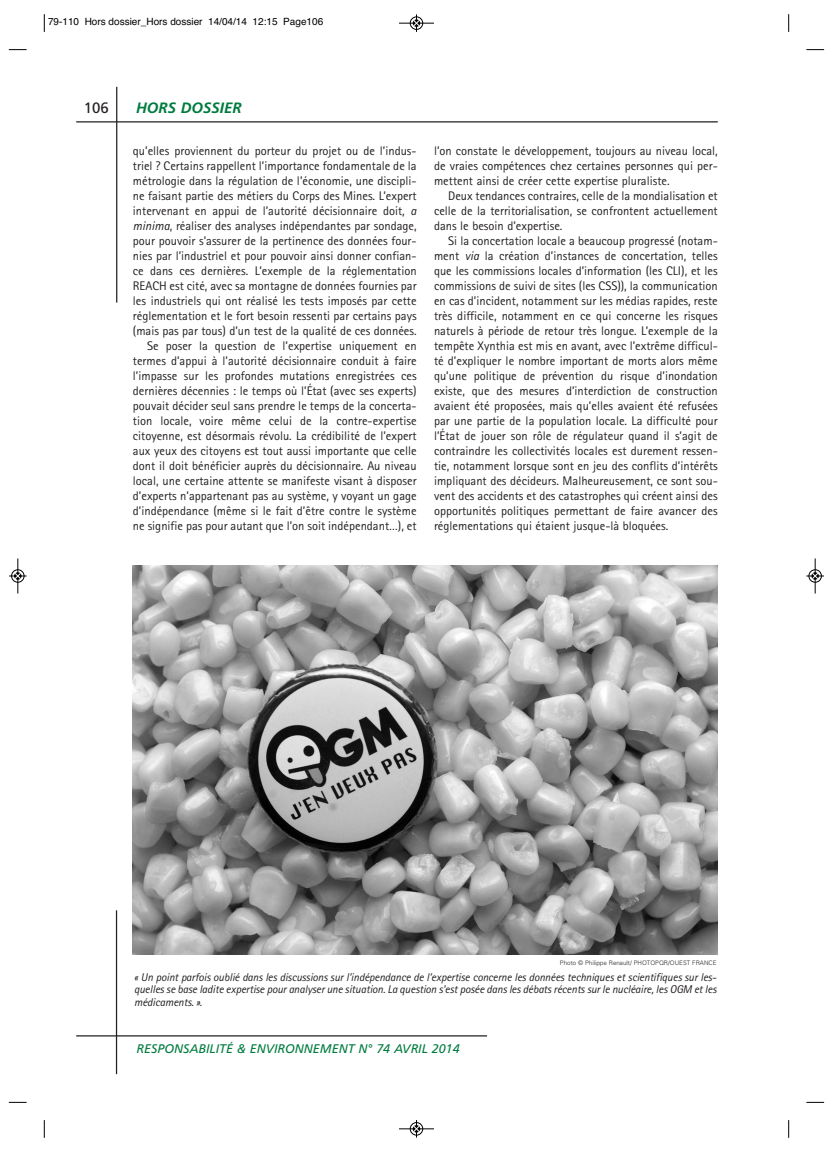
<style>
.page{position:relative;width:833px;height:1152px;background:#fff}
.page>*{position:absolute;margin:0;border:0;box-sizing:border-box;transform-origin:0 0}
.t1{font:italic 700 15px "Frutiger";color:#017c3f}
.t2{font:15px "Frutiger";color:#231f20}
.t3{font:12.5px/15px "Rotis Sans Serif";color:#231f20;text-align:justify}
.t4{font:italic 12.5px "Frutiger";color:#017c3f}
.t5{font:italic 11.25px/12.5px "Rotis Sans Serif";letter-spacing:-.01em;color:#231f20;text-align:justify}
.t6{font:10px "Helvetica";color:#000}
.t7{font:300 6.25px "Univers";color:#231f20}
.s1{font-style:italic}
</style>
<div class="page">
<hr style="left:76px;top:121px;width:642px;height:1px;background:#231f20">
<hr style="left:116px;top:87px;width:1px;height:216px;background:#231f20">
<hr style="left:116px;top:910px;width:1px;height:164px;background:#231f20">
<hr style="left:76px;top:1035px;width:411px;height:1px;background:#231f20">
<img style="left:133px;top:565px;width:585px;height:389px">
<svg style="left:44px;top:14px;width:1px;height:18px"></svg>
<svg style="left:9px;top:49px;width:18px;height:1px"></svg>
<svg style="left:788px;top:14px;width:1px;height:18px"></svg>
<svg style="left:806px;top:49px;width:18px;height:1px"></svg>
<svg style="left:44px;top:1120px;width:1px;height:17px"></svg>
<svg style="left:9px;top:1102px;width:18px;height:1px"></svg>
<svg style="left:788px;top:1120px;width:1px;height:17px"></svg>
<svg style="left:806px;top:1102px;width:18px;height:1px"></svg>
<div style="left:410px;top:16px;width:13px;height:14px;border:1px solid #fff;border-radius:50%"></div>
<hr style="left:399px;top:23px;width:35px;height:1px;background:#000">
<div style="left:410px;top:17px;width:13px;height:13px;border:1px solid #000;border-radius:50%"></div>
<svg style="left:413px;top:14px;width:7px;height:18px"></svg>
<hr style="left:399px;top:1128px;width:35px;height:1px;background:#000">
<div style="left:410px;top:1122px;width:13px;height:13px;border:1px solid #000;border-radius:50%"></div>
<svg style="left:413px;top:1120px;width:7px;height:17px"></svg>
<hr style="left:18px;top:558px;width:1px;height:35px;background:#000">
<div style="left:11px;top:569px;width:13px;height:13px;border:1px solid #000;border-radius:50%"></div>
<svg style="left:9px;top:573px;width:18px;height:6px"></svg>
<div style="left:808px;top:569px;width:14px;height:13px;border:1px solid #fff;border-radius:50%"></div>
<hr style="left:815px;top:558px;width:1px;height:35px;background:#000">
<div style="left:808px;top:569px;width:13px;height:13px;border:1px solid #000;border-radius:50%"></div>
<svg style="left:806px;top:573px;width:18px;height:6px"></svg>
<p class="t6" style="left:48px;top:18px;width:277px">79-110 Hors dossier_Hors dossier 14/04/14 12:15 Page106</p>
<p class="t2" style="left:84px;top:102px;width:27px">106</p>
<p class="t1" style="left:136px;top:102px;width:107px">HORS DOSSIER</p>
<p class="t3" style="left:133px;top:144px;width:285px;text-align:right">qu’elles proviennent du porteur du projet ou de l’indus&shy;triel ? Certains rappellent l’importance fondamentale de la métrologie dans la régulation de l’économie, une discipli&shy;ne faisant partie des métiers du Corps des Mines. L’expert intervenant en appui de l’autorité décisionnaire doit, <span class="s1">a minima</span>, réaliser des analyses indépendantes par sondage, pour pouvoir s’assurer de la pertinence des données four&shy;nies par l’industriel et pour pouvoir ainsi donner confian&shy;ce dans ces dernières. L’exemple de la réglementation REACH est cité, avec sa montagne de données fournies par les industriels qui ont réalisé les tests imposés par cette réglementation et le fort besoin ressenti par certains pays (mais pas par tous) d’un test de la qualité de ces données.<br>Se poser la question de l’expertise uniquement en termes d’appui à l’autorité décisionnaire conduit à faire l’impasse sur les profondes mutations enregistrées ces dernières décennies : le temps où l’État (avec ses experts) pouvait décider seul sans prendre le temps de la concerta&shy;tion locale, voire même celui de la contre-expertise citoyenne, est désormais révolu. La crédibilité de l’expert aux yeux des citoyens est tout aussi importante que celle dont il doit bénéficier auprès du décisionnaire. Au niveau local, une certaine attente se manifeste visant à disposer d’experts n’appartenant pas au système, y voyant un gage d’indépendance (même si le fait d’être contre le système ne signifie pas pour autant que l’on soit indépendant…), et</p>
<p class="t3" style="left:434px;top:144px;width:285px">l’on constate le développement, toujours au niveau local, de vraies compétences chez certaines personnes qui per&shy;mettent ainsi de créer cette expertise pluraliste.</p>
<p class="t3" style="left:434px;top:189px;width:285px;text-indent:14px">Deux tendances contraires, celle de la mondialisation et celle de la territorialisation, se confrontent actuellement dans le besoin d’expertise.</p>
<p class="t3" style="left:434px;top:234px;width:285px;text-indent:14px">Si la concertation locale a beaucoup progressé (notam&shy;ment <span class="s1">via</span> la création d’instances de concertation, telles que les commissions locales d’information (les CLI), et les commissions de suivi de sites (les CSS)), la communication en cas d’incident, notamment sur les médias rapides, reste très difficile, notamment en ce qui concerne les risques naturels à période de retour très longue. L’exemple de la tempête Xynthia est mis en avant, avec l’extrême difficul&shy;té d’expliquer le nombre important de morts alors même qu’une politique de prévention du risque d’inondation existe, que des mesures d’interdiction de construction avaient été proposées, mais qu’elles avaient été refusées par une partie de la population locale. La difficulté pour l’État de jouer son rôle de régulateur quand il s’agit de contraindre les collectivités locales est durement ressen&shy;tie, notamment lorsque sont en jeu des conflits d’intérêts impliquant des décideurs. Malheureusement, ce sont sou&shy;vent des accidents et des catastrophes qui créent ainsi des opportunités politiques permettant de faire avancer des réglementations qui étaient jusque-là bloquées.</p>
<p class="t7" style="left:560px;top:960px;width:158px">Photo © Philippe Renault/ PHOTOPQR/OUEST FRANCE</p>
<p class="t5" style="left:134px;top:971px;width:584px">« Un point parfois oublié dans les discussions sur l’indépendance de l’expertise concerne les données techniques et scientifiques sur les&shy;quelles se base ladite expertise pour analyser une situation. La question s’est posée dans les débats récents sur le nucléaire, les OGM et les médicaments. ».</p>
<p class="t4" style="left:136px;top:1043px;width:325px">RESPONSABILITÉ &amp; ENVIRONNEMENT N° 74 AVRIL 2014</p>
</div>
